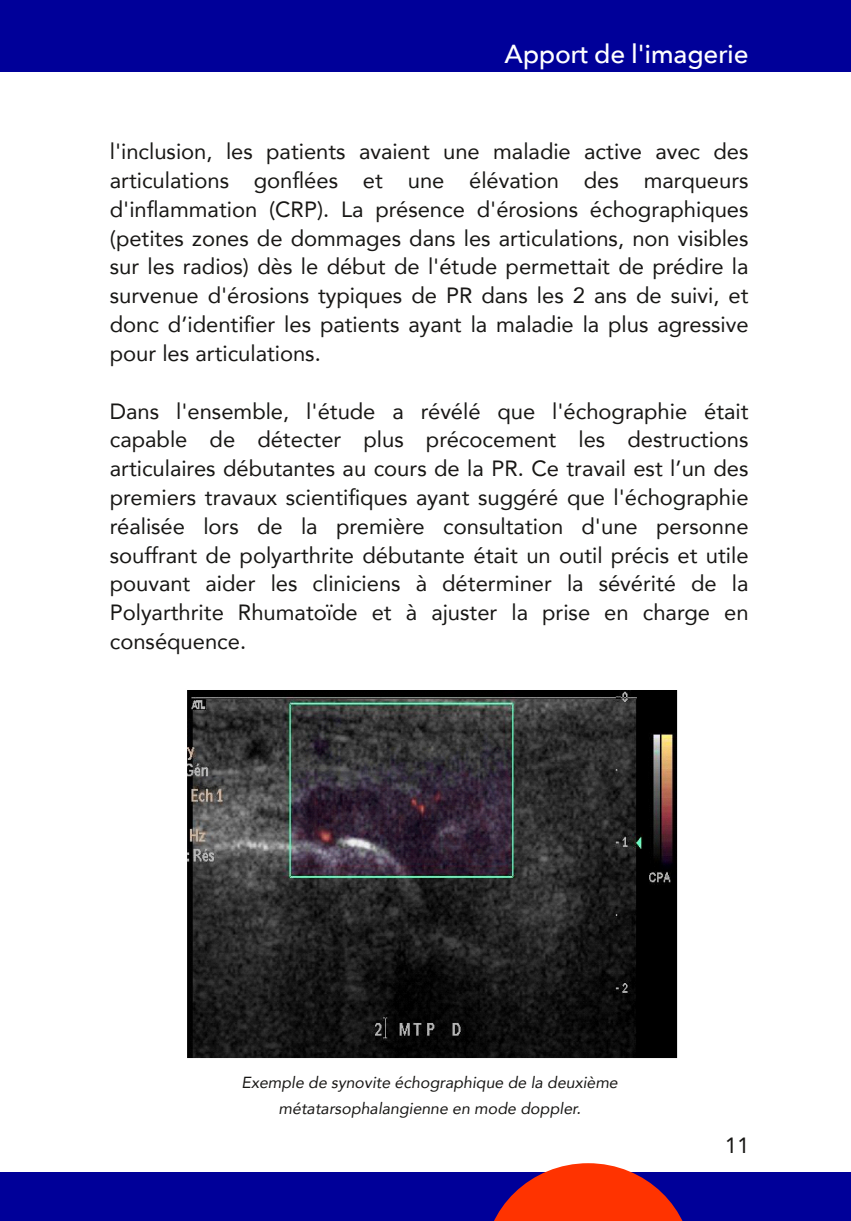
<style>
.page{position:relative;width:851px;height:1221px;background:#fff}
.page>*{position:absolute;margin:0;border:0;box-sizing:border-box;transform-origin:0 0}
.t1{font:500 26px "Avenir Next";letter-spacing:-.01em;color:#fff}
.t2{font:22px/28.8px "Avenir";color:#181715;text-align:justify}
.t3{font:italic 16px/26px "Avenir";color:#181715;text-align:center}
</style>
<div class="page">
<div style="left:0;top:0;width:851px;height:72px;background:#009"></div>
<div style="left:0;top:1172px;width:851px;height:49px;background:#009"></div>
<svg style="left:494px;top:1163px;width:189px;height:58px"></svg>
<img style="left:187px;top:690px;width:491px;height:369px">
<p class="t1" style="left:504px;top:37px;width:245px">Apport de l'imagerie</p>
<p class="t2" style="left:110px;top:138px;width:640px">l'inclusion, les patients avaient une maladie active avec des articulations gonflées et une élévation des marqueurs d'inflammation (CRP). La présence d'érosions échographiques (petites zones de dommages dans les articulations, non visibles sur les radios) dès le début de l'étude permettait de prédire la survenue d'érosions typiques de PR dans les 2 ans de suivi, et donc d’identifier les patients ayant la maladie la plus agressive pour les articulations.</p>
<p class="t2" style="left:110px;top:397px;width:640px">Dans l'ensemble, l'étude a révélé que l'échographie était capable de détecter plus précocement les destructions articulaires débutantes au cours de la PR. Ce travail est l’un des premiers travaux scientifiques ayant suggéré que l'échographie réalisée lors de la première consultation d'une personne souffrant de polyarthrite débutante était un outil précis et utile pouvant aider les cliniciens à déterminer la sévérité de la Polyarthrite Rhumatoïde et à ajuster la prise en charge en conséquence.</p>
<p class="t3" style="left:242px;top:1070px;width:378px">Exemple de synovite échographique de la deuxième métatarsophalangienne en mode doppler.</p>
<p class="t2" style="left:725px;top:1131px;width:26px">11</p>
</div>
